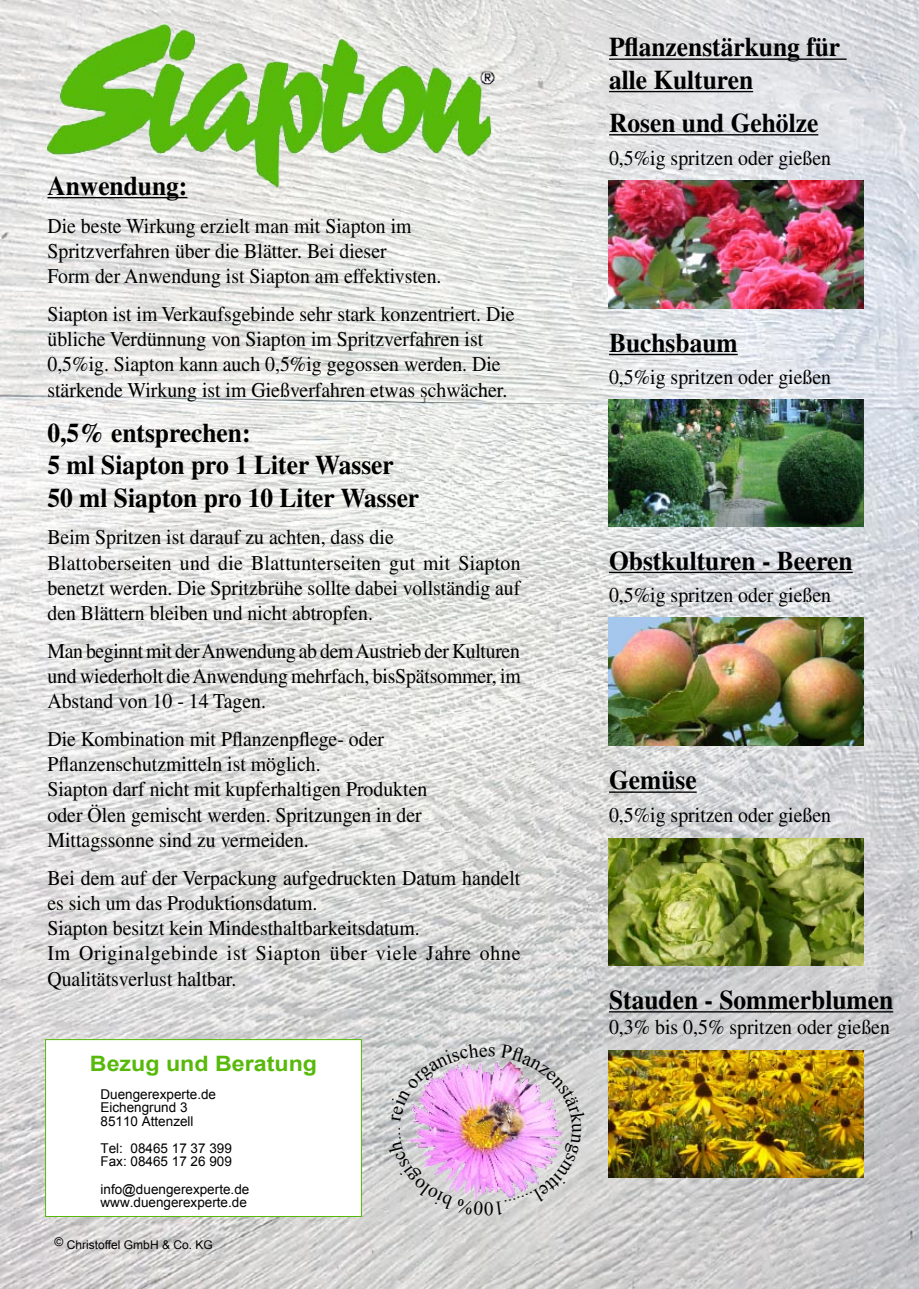
<style>
.page{position:relative;width:919px;height:1289px;background:#fff}
.page>*{position:absolute;margin:0;border:0;box-sizing:border-box;transform-origin:0 0}
.t1{font:700 27px/32.4px "Times";color:#000;scale:.94 1}
.t2{font:700 21.15px "Arial";color:#57b90a;scale:1.09 1}
.t3{font:21px/25.2px "Times";color:#000;scale:.94 1}
.t4{font:13.5px/13.5px "Arial";color:#000}
.t5{font:12px "Arial";color:#000}
</style>
<div class="page">
<img style="left:0;top:0;width:918px;height:1288px">
<hr style="left:609px;top:58px;width:237px;height:2px;background:#000">
<hr style="left:609px;top:91px;width:144px;height:1px;background:#000">
<hr style="left:609px;top:134px;width:209px;height:1px;background:#000">
<hr style="left:609px;top:354px;width:128px;height:1px;background:#000">
<hr style="left:609px;top:571px;width:243px;height:2px;background:#000">
<hr style="left:609px;top:791px;width:87px;height:1px;background:#000">
<hr style="left:609px;top:1011px;width:284px;height:1px;background:#000">
<hr style="left:47px;top:197px;width:140px;height:1px;background:#000">
<img style="left:608px;top:617px;width:255px;height:128px">
<img style="left:608px;top:181px;width:255px;height:127px">
<img style="left:608px;top:399px;width:255px;height:128px">
<img style="left:608px;top:838px;width:255px;height:127px">
<img style="left:608px;top:1050px;width:255px;height:127px">
<img style="left:48px;top:24px;width:452px;height:170px">
<div style="left:46px;top:1039px;width:315px;height:177px;background:#fff"></div>
<div style="left:45px;top:1039px;width:316px;height:177px;border:1px solid #57b90a"></div>
<img style="left:387px;top:1043px;width:198px;height:172px">
<p class="t1" style="left:47px;top:169px;width:150px">Anwendung:</p>
<p class="t3" style="left:47px;top:213px;width:420px">Die beste Wirkung erzielt man mit Siapton im<br>Spritzverfahren über die Blätter. Bei dieser<br>Form der Anwendung ist Siapton am effektivsten.</p>
<p class="t3" style="left:47px;top:301px;width:498px">Siapton ist im Verkaufsgebinde sehr stark konzentriert. Die übliche Verdünnung von Siapton im Spritzverfahren ist 0,5%ig. Siapton kann auch 0,5%ig gegossen werden. Die stärkende Wirkung ist im Gießverfahren etwas schwächer.</p>
<p class="t1" style="left:47px;top:416px;width:397px">0,5% entsprechen:<br>5 ml Siapton pro 1 Liter Wasser<br>50 ml Siapton pro 10 Liter Wasser</p>
<p class="t3" style="left:47px;top:524px;width:505px">Beim Spritzen ist darauf zu achten, dass die Blattoberseiten und die Blattunterseiten gut mit Siapton benetzt werden. Die Spritzbrühe sollte dabei vollständig auf den Blättern bleiben und nicht abtropfen.</p>
<p class="t3" style="left:47px;top:638px;width:505px;text-align:justify">Man beginnt mit der Anwendung ab dem Austrieb der Kulturen und wiederholt die Anwendung mehrfach, bisSpätsommer, im Abstand von 10 - 14 Tagen.</p>
<p class="t3" style="left:47px;top:726px;width:405px">Die Kombination mit Pflanzenpflege- oder Pflanzenschutzmitteln ist möglich.<br>Siapton darf nicht mit kupferhaltigen Produkten oder Ölen gemischt werden. Spritzungen in der Mittagssonne sind zu vermeiden.</p>
<p class="t3" style="left:47px;top:865px;width:504px">Bei dem auf der Verpackung aufgedruckten Datum handelt es sich um das Produktionsdatum.<br>Siapton besitzt kein Mindesthaltbarkeitsdatum.<br>Im Originalgebinde ist Siapton über viele Jahre ohne Qualitätsverlust haltbar.</p>
<p class="t2" style="left:90px;top:1049px;width:210px">Bezug und Beratung</p>
<p class="t4" style="left:100px;top:1087px;width:117px">Duengerexperte.de<br>Eichengrund 3<br>85110 Attenzell</p>
<p class="t4" style="left:100px;top:1141px;width:133px">Tel: 08465 17 37 399<br>Fax: 08465 17 26 909</p>
<p class="t4" style="left:100px;top:1182px;width:150px">info@duengerexperte.de www.duengerexperte.de</p>
<p class="t5" style="left:55px;top:1236px;width:160px">© Christoffel GmbH &amp; Co. KG</p>
<p class="t1" style="left:609px;top:31px;width:247px">Pflanzenstärkung für alle Kulturen</p>
<p class="t1" style="left:609px;top:106px;width:224px">Rosen und Gehölze</p>
<p class="t3" style="left:609px;top:145px;width:238px">0,5%ig spritzen oder gießen</p>
<p class="t1" style="left:609px;top:326px;width:138px">Buchsbaum</p>
<p class="t3" style="left:609px;top:364px;width:238px">0,5%ig spritzen oder gießen</p>
<p class="t1" style="left:609px;top:544px;width:261px">Obstkulturen - Beeren</p>
<p class="t3" style="left:609px;top:582px;width:238px">0,5%ig spritzen oder gießen</p>
<p class="t1" style="left:609px;top:763px;width:95px">Gemüse</p>
<p class="t3" style="left:609px;top:802px;width:238px">0,5%ig spritzen oder gießen</p>
<p class="t1" style="left:609px;top:983px;width:304px">Stauden - Sommerblumen</p>
<p class="t3" style="left:609px;top:1014px;width:300px">0,3% bis 0,5% spritzen oder gießen</p>
</div>
